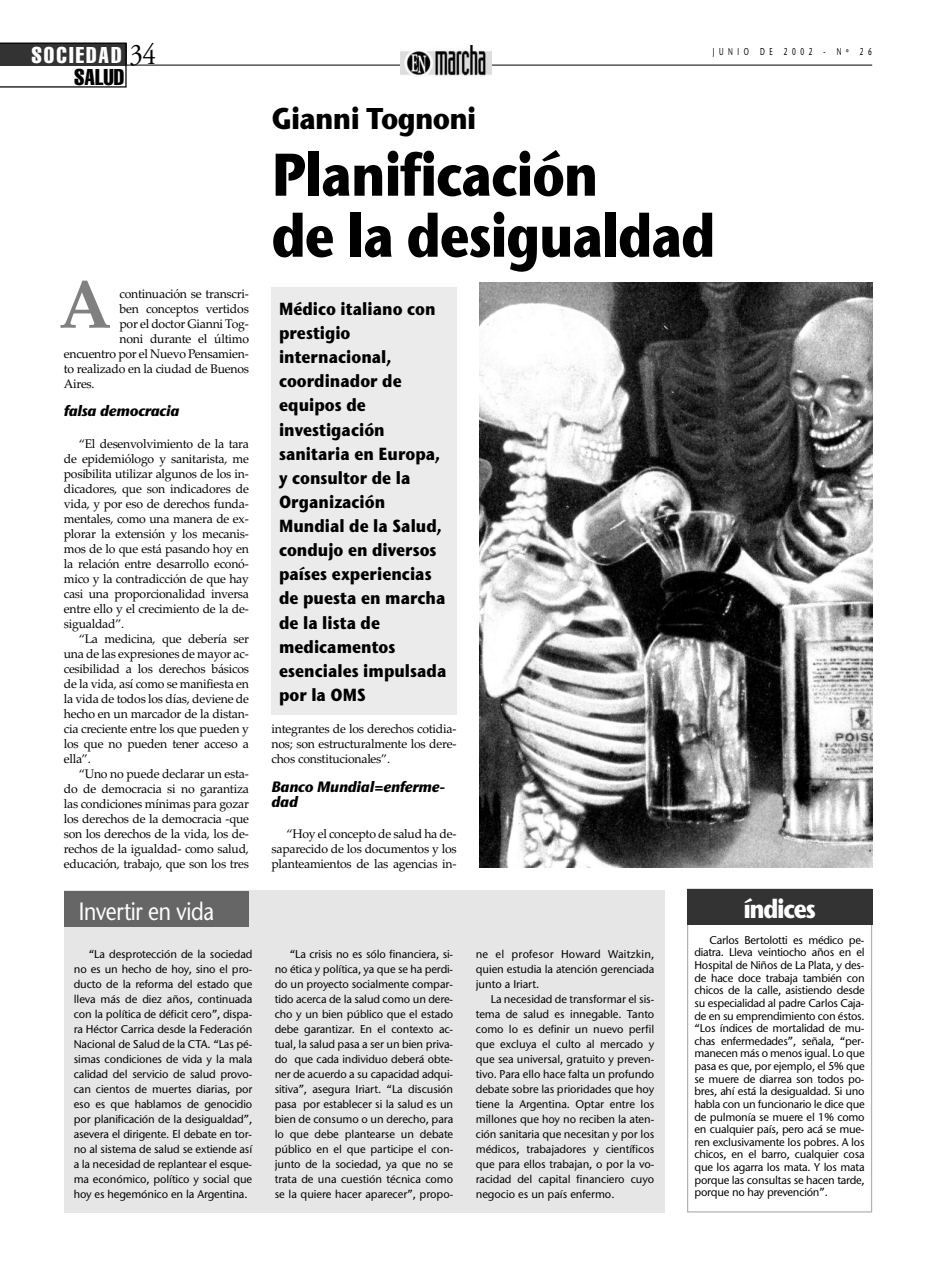
<style>
.page{position:relative;width:936px;height:1276px;background:#fff}
.page>*{position:absolute;margin:0;border:0;box-sizing:border-box;transform-origin:0 0}
.t1{font:700 67.88px "Palatino Linotype";color:#808080}
.t2{font:60px/61px "Stone Sans ITCTT Bold";letter-spacing:-.025em;color:#000;scale:.85 1}
.t3{font:30px "Stone Sans ITCTT Bold";letter-spacing:-.025em;color:#000;scale:.9 1}
.t4{font:30px "Adobe Garamond LT";color:#000;scale:.9 1}
.t5{font:26.25px "Stone Sans ITCTT Bold";letter-spacing:-.06em;color:#fff;scale:.85 1}
.t6{font:25px "Stone Sans ITCTT Medium";letter-spacing:-.025em;color:#fff;scale:.85 1}
.t7{font:22.5px "Helvetica LT Std Comp";letter-spacing:.095em;color:#fff}
.t8{font:22.5px "Helvetica LT Std Comp";color:#000}
.t9{font:17.5px/24.1px "Stone Sans ITCTT Bold";color:#000;scale:.88 1}
.t10{font:italic 15px/15px "Stone Sans ITCTT Bold";letter-spacing:-.025em;color:#000}
.t11{font:12.5px/15px "Palatino Linotype";letter-spacing:-.02em;color:#000;text-align:justify}
.t12{font:11.25px/15px "Stone Sans ITCTT Medium";letter-spacing:-.005em;color:#000;text-align:justify}
.t13{font:10px "Stone Sans ITCTT Medium";letter-spacing:.705em;color:#000;scale:.65 1}
</style>
<div class="page">
<hr style="left:64px;top:65px;width:808px;height:1px;background:#000">
<img style="left:400px;top:45px;width:92px;height:31px">
<svg style="left:0;top:43px;width:127px;height:45px"></svg>
<div style="left:687px;top:888px;width:185px;height:324px;border:1px solid #b3b3b3"></div>
<div style="left:687px;top:889px;width:185px;height:35px;background:#333"></div>
<img style="left:479px;top:283px;width:393px;height:585px">
<div style="left:271px;top:287px;width:185px;height:428px;background:#ebebeb"></div>
<div style="left:64px;top:890px;width:600px;height:322px;background:#e6e6e6"></div>
<div style="left:65px;top:891px;width:184px;height:36px;background:#666"></div>
<h3 class="t7" style="left:31px;top:46px;width:92px">SOCIEDAD</h3>
<h3 class="t4" style="left:129px;top:38px;width:31px">34</h3>
<h3 class="t8" style="left:74px;top:69px;width:52px">SALUD</h3>
<h1 class="t1" style="left:59px;top:264px;width:54px">A</h1>
<p class="t11" style="left:119px;top:286px;width:131px">continuación se transcri-</p>
<p class="t11" style="left:119px;top:301px;width:131px">ben conceptos vertidos</p>
<p class="t11" style="left:119px;top:316px;width:131px">por el doctor Gianni Tog-</p>
<p class="t11" style="left:119px;top:331px;width:131px">noni durante el último</p>
<p class="t11" style="left:64px;top:346px;width:186px">encuentro por el Nuevo Pensamien-</p>
<p class="t11" style="left:64px;top:361px;width:187px">to realizado en la ciudad de Buenos</p>
<p class="t11" style="left:64px;top:376px;width:32px">Aires.</p>
<h3 class="t10" style="left:64px;top:404px;width:117px">falsa democracia</h3>
<p class="t11" style="left:64px;top:436px;width:187px;text-indent:15px">“El desenvolvimiento de la tara de epidemiólogo y sanitarista, me posibilita utilizar algunos de los in&shy;dicadores, que son indicadores de vida, y por eso de derechos funda&shy;mentales, como una manera de ex&shy;plorar la extensión y los mecanis&shy;mos de lo que está pasando hoy en la relación entre desarrollo econó&shy;mico y la contradicción de que hay casi una proporcionalidad inversa entre ello y el crecimiento de la de&shy;sigualdad”.</p>
<p class="t11" style="left:64px;top:631px;width:187px;text-indent:15px">“La medicina, que debería ser una de las expresiones de mayor ac&shy;cesibilidad a los derechos básicos de la vida, así como se manifiesta en la vida de todos los días, deviene de hecho en un marcador de la distan&shy;cia creciente entre los que pueden y los que no pueden tener acceso a ella”.</p>
<p class="t11" style="left:64px;top:766px;width:187px;text-indent:15px">“Uno no puede declarar un esta&shy;do de democracia si no garantiza las condiciones mínimas para gozar los derechos de la democracia -que son los derechos de la vida, los de&shy;rechos de la igualdad- como salud, educación, trabajo, que son los tres</p>
<h3 class="t6" style="left:79px;top:896px;width:161px">Invertir en vida</h3>
<h3 class="t3" style="left:271px;top:99px;width:229px">Gianni Tognoni</h3>
<p class="t13" style="left:712px;top:45px;width:246px">JUNIO DE 2002 - Nº 26</p>
<h2 class="t2" style="left:271px;top:143px;width:524px">Planificación<br>de la desigualdad</h2>
<p class="t9" style="left:279px;top:296px;width:192px">Médico italiano con prestigio internacional, coordinador de equipos de investigación sanitaria en Europa, y consultor de la<br>Organización<br>Mundial de la Salud, condujo en diversos países experiencias de puesta en marcha de la lista de medicamentos esenciales impulsada por la OMS</p>
<p class="t11" style="left:271px;top:721px;width:186px">integrantes de los derechos cotidia&shy;nos; son estructuralmente los dere&shy;chos constitucionales”.</p>
<h3 class="t10" style="left:271px;top:779px;width:175px">Banco Mundial=enferme&shy;dad</h3>
<p class="t11" style="left:271px;top:826px;width:187px;text-indent:15px">“Hoy el concepto de salud ha de&shy;saparecido de los documentos y los planteamientos de las agencias in-</p>
<h3 class="t5" style="left:743px;top:891px;width:87px">índices</h3>
<p class="t12" style="left:74px;top:946px;width:180px;text-indent:15px">“La desprotección de la sociedad no es un hecho de hoy, sino el pro&shy;ducto de la reforma del estado que lleva más de diez años, continuada con la política de déficit cero”, dispa&shy;ra Héctor Carrica desde la Federación Nacional de Salud de la CTA. “Las pé&shy;simas condiciones de vida y la mala calidad del servicio de salud provo&shy;can cientos de muertes diarias, por eso es que hablamos de genocidio por planificación de la desigualdad”, asevera el dirigente. El debate en tor&shy;no al sistema de salud se extiende así a la necesidad de replantear el esque&shy;ma económico, político y social que hoy es hegemónico en la Argentina.</p>
<p class="t12" style="left:275px;top:946px;width:180px;text-indent:15px">“La crisis no es sólo financiera, si&shy;no ética y política, ya que se ha perdi&shy;do un proyecto socialmente compar&shy;tido acerca de la salud como un dere&shy;cho y un bien público que el estado debe garantizar. En el contexto ac&shy;tual, la salud pasa a ser un bien priva&shy;do que cada individuo deberá obte&shy;ner de acuerdo a su capacidad adqui&shy;sitiva”, asegura Iriart. “La discusión pasa por establecer si la salud es un bien de consumo o un derecho, para lo que debe plantearse un debate público en el que participe el con&shy;junto de la sociedad, ya que no se trata de una cuestión técnica como se la quiere hacer aparecer”, propo-</p>
<p class="t12" style="left:476px;top:946px;width:180px">ne el profesor Howard Waitzkin, quien estudia la atención gerenciada junto a Iriart.</p>
<p class="t12" style="left:476px;top:991px;width:180px;text-indent:15px">La necesidad de transformar el sis&shy;tema de salud es innegable. Tanto como lo es definir un nuevo perfil que excluya el culto al mercado y que sea universal, gratuito y preven&shy;tivo. Para ello hace falta un profundo debate sobre las prioridades que hoy tiene la Argentina. Optar entre los millones que hoy no reciben la aten&shy;ción sanitaria que necesitan y por los médicos, trabajadores y científicos que para ellos trabajan, o por la vo&shy;racidad del capital financiero cuyo negocio es un país enfermo.</p>
<p class="t12" style="left:694px;top:933px;width:172px;line-height:12.6px;text-indent:15px">Carlos Bertolotti es médico pe&shy;diatra. Lleva veintiocho años en el Hospital de Niños de La Plata, y des&shy;de hace doce trabaja también con chicos de la calle, asistiendo desde su especialidad al padre Carlos Caja&shy;de en su emprendimiento con éstos. “Los índices de mortalidad de mu&shy;chas enfermedades”, señala, “per&shy;manecen más o menos igual. Lo que pasa es que, por ejemplo, el 5% que se muere de diarrea son todos po&shy;bres, ahí está la desigualdad. Si uno habla con un funcionario le dice que de pulmonía se muere el 1% como en cualquier país, pero acá se mue&shy;ren exclusivamente los pobres. A los chicos, en el barro, cualquier cosa que los agarra los mata. Y los mata porque las consultas se hacen tarde, porque no hay prevención”.</p>
</div>
